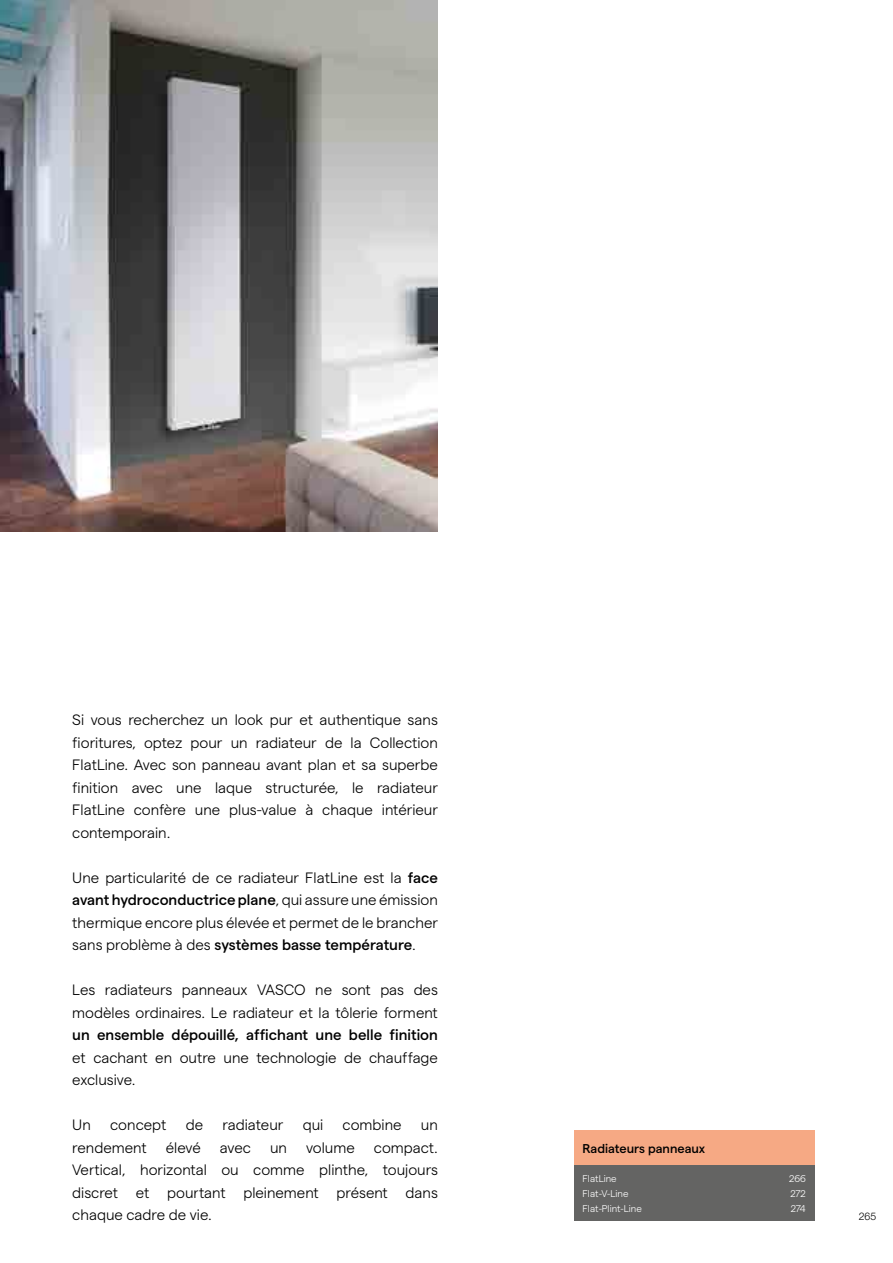
<style>
.page{position:relative;width:893px;height:1263px;background:#fff}
.page>*{position:absolute;margin:0;border:0;box-sizing:border-box;transform-origin:0 0}
.t1{font:300 15px/22.5px "Matter";color:#000;text-align:justify}
.t2{font:500 15px "Matter";color:#000}
.t3{font:500 12.75px "Matter";color:#000}
.t4{font:300 10.5px "Helvetica Neue LTW1 G";color:#000}
.t5{font:300 9.75px "Matter";color:#fff}
.s1{font-weight:500}
</style>
<div class="page">
<div style="left:574px;top:1164px;width:240px;height:56px;background:#646463"></div>
<div style="left:574px;top:1130px;width:240px;height:34px;background:#f6a984"></div>
<img style="left:0;top:0;width:438px;height:531px">
<p class="t1" style="left:72px;top:708px;width:367px">Si vous recherchez un look pur et authentique sans fioritures, optez pour un radiateur de la Collection FlatLine. Avec son panneau avant plan et sa superbe finition avec une laque structurée, le radiateur FlatLine confère une plus-value à chaque intérieur contemporain.</p>
<p class="t1" style="left:72px;top:865px;width:367px">Une particularité de ce radiateur FlatLine est la <span class="s1">face avant hydroconductrice plane</span>, qui assure une émission thermique encore plus élevée et permet de le brancher sans problème à des <span class="s1">systèmes basse température</span>.</p>
<p class="t1" style="left:72px;top:978px;width:367px">Les radiateurs panneaux VASCO ne sont pas des modèles ordinaires. Le radiateur et la tôlerie forment</p>
<p class="t2" style="left:72px;top:1024px;width:367px">un ensemble dépouillé, affichant une belle finition</p>
<p class="t1" style="left:72px;top:1045px;width:367px">et cachant en outre une technologie de chauffage exclusive.</p>
<p class="t1" style="left:72px;top:1113px;width:20px">Un</p>
<p class="t1" style="left:110px;top:1113px;width:58px">concept</p>
<p class="t1" style="left:186px;top:1113px;width:19px">de</p>
<p class="t1" style="left:222px;top:1113px;width:62px">radiateur</p>
<p class="t1" style="left:303px;top:1113px;width:22px">qui</p>
<p class="t1" style="left:343px;top:1113px;width:61px">combine</p>
<p class="t1" style="left:421px;top:1113px;width:19px">un</p>
<p class="t1" style="left:72px;top:1135px;width:76px">rendement</p>
<p class="t1" style="left:166px;top:1135px;width:37px">élevé</p>
<p class="t1" style="left:220px;top:1135px;width:33px">avec</p>
<p class="t1" style="left:270px;top:1135px;width:19px">un</p>
<p class="t1" style="left:306px;top:1135px;width:50px">volume</p>
<p class="t1" style="left:72px;top:1135px;width:367px;text-indent:302px">compact.<br>Vertical, horizontal ou comme plinthe, toujours discret et pourtant pleinement présent dans chaque cadre de vie.</p>
<p class="t3" style="left:583px;top:1139px;width:124px">Radiateurs panneaux</p>
<p class="t5" style="left:583px;top:1171px;width:36px">FlatLine</p>
<p class="t5" style="left:789px;top:1171px;width:18px">266</p>
<p class="t5" style="left:583px;top:1186px;width:47px">Flat-V-Line</p>
<p class="t5" style="left:791px;top:1186px;width:17px">272</p>
<p class="t5" style="left:583px;top:1201px;width:61px">Flat-Plint-Line</p>
<p class="t5" style="left:791px;top:1201px;width:16px">274</p>
<p class="t4" style="left:859px;top:1210px;width:19px">265</p>
</div>
